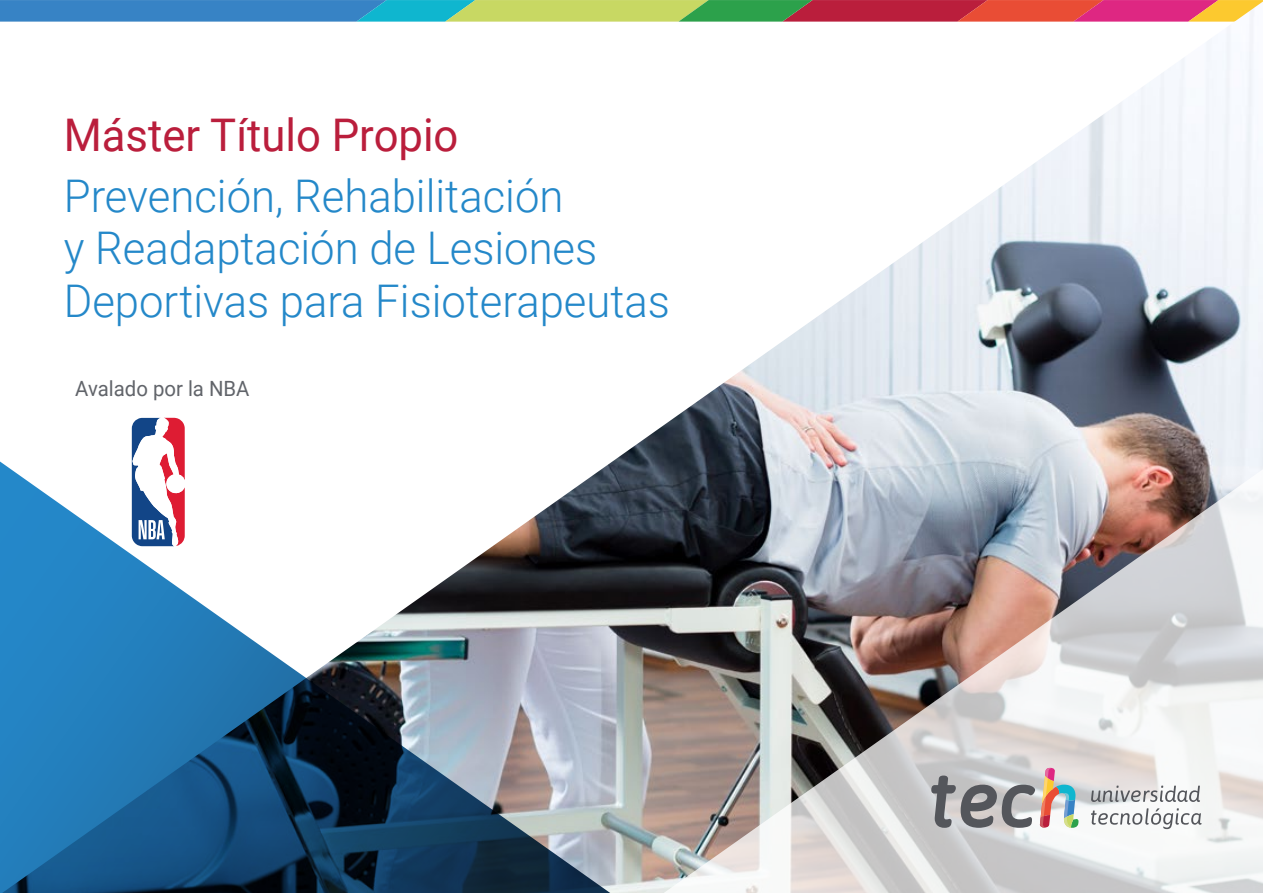
<style>
.page{position:relative;width:1263px;height:893px;background:#fff}
.page>*{position:absolute;margin:0;border:0;box-sizing:border-box;transform-origin:0 0}
.t1{font:300 45px/52.5px "Roboto";color:#2488c9}
.t2{font:45px "Roboto";color:#ba1e3c}
.t3{font:21px "Roboto";color:#61646a}
</style>
<div class="page">
<svg style="left:0;top:0;width:1263px;height:22px;background:#888382"></svg>
<img style="left:2px;top:2px;width:1261px;height:452px">
<svg style="left:0;top:446px;width:640px;height:447px"></svg>
<img style="left:634px;top:454px;width:629px;height:439px">
<svg style="left:931px;top:768px;width:147px;height:60px;background:#aca9a9"></svg>
<svg style="left:1091px;top:786px;width:109px;height:16px"></svg>
<svg style="left:1091px;top:808px;width:110px;height:21px"></svg>
<svg style="left:132px;top:418px;width:53px;height:128px"></svg>
<p class="t2" style="left:64px;top:103px;width:396px">Máster Título Propio</p>
<p class="t1" style="left:64px;top:168px;width:608px">Prevención, Rehabilitación<br>y Readaptación de Lesiones<br>Deportivas para Fisioterapeutas</p>
<p class="t3" style="left:75px;top:374px;width:176px">Avalado por la NBA</p>
</div>
